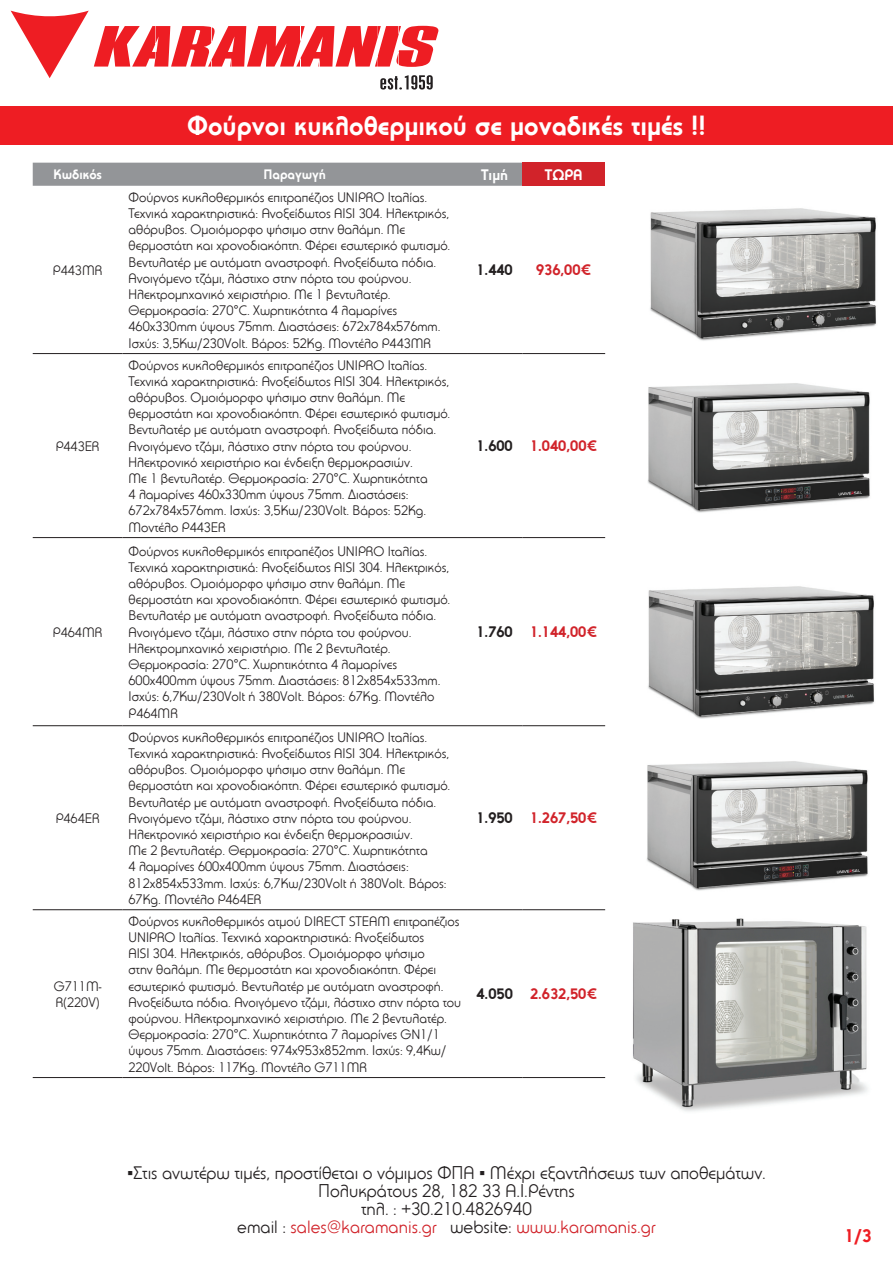
<style>
.page{position:relative;width:893px;height:1263px;background:#fff}
.page>*{position:absolute;margin:0;border:0;box-sizing:border-box;transform-origin:0 0}
.t1{font:700 27px "PF Universal";color:#fff}
.t2{font:18px "PF Universal";color:#231f20}
.t3{font:18px "PF Universal";color:#d1232a}
.t4{font:700 18px "PF Universal";color:#ee1d23}
.t5{font:700 15px "PF Universal";color:#d1232a}
.t6{font:700 15px "PF Universal";color:#231f20}
.t7{font:700 15px "PF Universal";color:#fff}
.t8{font:13.5px/16.2px "PF Universal";color:#231f20}
.t9{font:700 13.5px "PF Universal";color:#fff}
.s1{font-family:"Arial"}
.s2{color:#231f20}
</style>
<div class="page">
<div style="left:33px;top:163px;width:489px;height:23px;background:#939598"></div>
<div style="left:522px;top:163px;width:83px;height:23px;background:#d1232a"></div>
<hr style="left:33px;top:353px;width:90px;height:1px;background:#231f20">
<hr style="left:123px;top:353px;width:344px;height:1px;background:#231f20">
<hr style="left:467px;top:353px;width:55px;height:1px;background:#231f20">
<hr style="left:522px;top:353px;width:83px;height:1px;background:#231f20">
<hr style="left:33px;top:537px;width:90px;height:1px;background:#231f20">
<hr style="left:123px;top:537px;width:344px;height:1px;background:#231f20">
<hr style="left:467px;top:537px;width:55px;height:1px;background:#231f20">
<hr style="left:522px;top:537px;width:83px;height:1px;background:#231f20">
<hr style="left:33px;top:725px;width:90px;height:1px;background:#231f20">
<hr style="left:123px;top:725px;width:344px;height:1px;background:#231f20">
<hr style="left:467px;top:725px;width:55px;height:1px;background:#231f20">
<hr style="left:522px;top:725px;width:83px;height:1px;background:#231f20">
<hr style="left:33px;top:909px;width:90px;height:1px;background:#231f20">
<hr style="left:123px;top:909px;width:344px;height:1px;background:#231f20">
<hr style="left:467px;top:909px;width:55px;height:1px;background:#231f20">
<hr style="left:522px;top:909px;width:83px;height:1px;background:#231f20">
<hr style="left:33px;top:1077px;width:90px;height:1px;background:#231f20">
<hr style="left:123px;top:1077px;width:344px;height:1px;background:#231f20">
<hr style="left:467px;top:1077px;width:55px;height:1px;background:#231f20">
<hr style="left:522px;top:1077px;width:83px;height:1px;background:#231f20">
<svg style="left:11px;top:11px;width:427px;height:79px"></svg>
<div style="left:0;top:106px;width:893px;height:39px;background:#ee1d23"></div>
<img style="left:648px;top:383px;width:222px;height:130px">
<img style="left:647px;top:761px;width:221px;height:130px">
<img style="left:650px;top:208px;width:226px;height:133px">
<img style="left:648px;top:586px;width:226px;height:133px">
<img style="left:633px;top:918px;width:235px;height:194px">
<p class="t1" style="left:187px;top:110px;width:520px">Φούρνοι κυκλοθερμικού σε μοναδικές τιμές !!</p>
<p class="t9" style="left:53px;top:166px;width:50px">Κωδικός</p>
<p class="t9" style="left:263px;top:166px;width:64px">Παραγωγή</p>
<p class="t7" style="left:481px;top:165px;width:28px">Τιμή</p>
<p class="t7" style="left:545px;top:165px;width:39px">ΤΩΡΑ</p>
<p class="t8" style="left:53px;top:262px;width:51px">P443MR</p>
<p class="t8" style="left:129px;top:189px;width:323px">Φούρνος κυκλοθερμικός επιτραπέζιος UNIPRO Ιταλίας.<br>Τεχνικά χαρακτηριστικά: Ανοξείδωτος AISI 304. Ηλεκτρικός, αθόρυβος. Ομοιόμορφο ψήσιμο στην θαλάμη. Με θερμοστάτη και χρονοδιακόπτη. Φέρει εσωτερικό φωτισμό.<br>Βεντυλατέρ με αυτόματη αναστροφή. Ανοξείδωτα πόδια.<br>Ανοιγόμενο τζάμι, λάστιχο στην πόρτα του φούρνου.<br>Ηλεκτρομηχανικό χειριστήριο. Με 1 βεντυλατέρ.<br>Θερμοκρασία: 270<span class="s1">°</span>C. Χωρητικότητα 4 λαμαρίνες 460x330mm ύψους 75mm. Διαστάσεις: 672x784x576mm.<br>Ισχύς: 3,5Kw/230Volt. Βάρος: 52Kg. Μοντέλο P443MR</p>
<p class="t6" style="left:476px;top:261px;width:38px">1.440</p>
<p class="t5" style="left:536px;top:261px;width:57px">936,00€</p>
<p class="t8" style="left:56px;top:438px;width:45px">P443ER</p>
<p class="t8" style="left:129px;top:357px;width:323px">Φούρνος κυκλοθερμικός επιτραπέζιος UNIPRO Ιταλίας.<br>Τεχνικά χαρακτηριστικά: Ανοξείδωτος AISI 304. Ηλεκτρικός, αθόρυβος. Ομοιόμορφο ψήσιμο στην θαλάμη. Με θερμοστάτη και χρονοδιακόπτη. Φέρει εσωτερικό φωτισμό.<br>Βεντυλατέρ με αυτόματη αναστροφή. Ανοξείδωτα πόδια.<br>Ανοιγόμενο τζάμι, λάστιχο στην πόρτα του φούρνου.<br>Ηλεκτρονικό χειριστήριο και ένδειξη θερμοκρασιών.<br>Με 1 βεντυλατέρ. Θερμοκρασία: 270<span class="s1">°</span>C. Χωρητικότητα<br>4 λαμαρίνες 460x330mm ύψους 75mm. Διαστάσεις:<br>672x784x576mm. Ισχύς: 3,5Kw/230Volt. Βάρος: 52Kg.<br>Μοντέλο P443ΕR</p>
<p class="t6" style="left:476px;top:437px;width:38px">1.600</p>
<p class="t5" style="left:530px;top:437px;width:69px">1.040,00€</p>
<p class="t8" style="left:53px;top:624px;width:51px">P464MR</p>
<p class="t8" style="left:129px;top:543px;width:323px">Φούρνος κυκλοθερμικός επιτραπέζιος UNIPRO Ιταλίας.<br>Τεχνικά χαρακτηριστικά: Ανοξείδωτος AISI 304. Ηλεκτρικός, αθόρυβος. Ομοιόμορφο ψήσιμο στην θαλάμη. Με θερμοστάτη και χρονοδιακόπτη. Φέρει εσωτερικό φωτισμό.<br>Βεντυλατέρ με αυτόματη αναστροφή. Ανοξείδωτα πόδια.<br>Ανοιγόμενο τζάμι, λάστιχο στην πόρτα του φούρνου.<br>Ηλεκτρομηχανικό χειριστήριο. Με 2 βεντυλατέρ.<br>Θερμοκρασία: 270<span class="s1">°</span>C. Χωρητικότητα 4 λαμαρίνες 600x400mm ύψους 75mm. Διαστάσεις: 812x854x533mm.<br>Ισχύς: 6,7Kw/230Volt ή 380Volt. Βάρος: 67Kg. Μοντέλο P464MR</p>
<p class="t6" style="left:476px;top:623px;width:38px">1.760</p>
<p class="t5" style="left:530px;top:623px;width:69px">1.144,00€</p>
<p class="t8" style="left:56px;top:810px;width:45px">P464ER</p>
<p class="t8" style="left:129px;top:729px;width:323px">Φούρνος κυκλοθερμικός επιτραπέζιος UNIPRO Ιταλίας.<br>Τεχνικά χαρακτηριστικά: Ανοξείδωτος AISI 304. Ηλεκτρικός, αθόρυβος. Ομοιόμορφο ψήσιμο στην θαλάμη. Με θερμοστάτη και χρονοδιακόπτη. Φέρει εσωτερικό φωτισμό.<br>Βεντυλατέρ με αυτόματη αναστροφή. Ανοξείδωτα πόδια.<br>Ανοιγόμενο τζάμι, λάστιχο στην πόρτα του φούρνου.<br>Ηλεκτρονικό χειριστήριο και ένδειξη θερμοκρασιών.<br>Με 2 βεντυλατέρ. Θερμοκρασία: 270<span class="s1">°</span>C. Χωρητικότητα<br>4 λαμαρίνες 600x400mm ύψους 75mm. Διαστάσεις:<br>812x854x533mm. Ισχύς: 6,7Kw/230Volt ή 380Volt. Βάρος:<br>67Kg. Μοντέλο P464ΕR</p>
<p class="t6" style="left:476px;top:809px;width:38px">1.950</p>
<p class="t5" style="left:530px;top:809px;width:69px">1.267,50€</p>
<p class="t8" style="left:54px;top:978px;width:49px">G711M-<br>R(220V)</p>
<p class="t8" style="left:129px;top:913px;width:334px">Φούρνος κυκλοθερμικός ατμού DIRECT STEAM επιτραπέζιος UNIPRO Ιταλίας. Τεχνικά χαρακτηριστικά: Ανοξείδωτος<br>AISI 304. Ηλεκτρικός, αθόρυβος. Ομοιόμορφο ψήσιμο<br>στην θαλάμη. Με θερμοστάτη και χρονοδιακόπτη. Φέρει εσωτερικό φωτισμό. Βεντυλατέρ με αυτόματη αναστροφή.<br>Ανοξείδωτα πόδια. Ανοιγόμενο τζάμι, λάστιχο στην πόρτα του φούρνου. Ηλεκτρομηχανικό χειριστήριο. Με 2 βεντυλατέρ.<br>Θερμοκρασία: 270<span class="s1">°</span>C. Χωρητικότητα 7 λαμαρίνες GN1/1 ύψους 75mm. Διαστάσεις: 974x953x852mm. Ισχύς: 9,4Kw/ 220Volt. Βάρος: 117Kg. Μοντέλο G711MR</p>
<p class="t6" style="left:476px;top:985px;width:38px">4.050</p>
<p class="t5" style="left:530px;top:985px;width:69px">2.632,50€</p>
<p class="t2" style="left:127px;top:1162px;width:640px"><span class="s1">▪</span>Στις ανωτέρω τιμές, προστίθεται ο νόμιμος ΦΠΑ <span class="s1">▪</span> Μέχρι εξαντλήσεως των αποθεμάτων.</p>
<p class="t2" style="left:318px;top:1180px;width:258px">Πολυκράτους 28, 182 33 Α.Ι.Ρέντης</p>
<p class="t2" style="left:361px;top:1198px;width:172px">τηλ. : +30.210.4826940</p>
<p class="t3" style="left:237px;top:1216px;width:420px"><span class="s2">email :</span> sales@karamanis.gr <span class="s2">website:</span> www.karamanis.gr</p>
<p class="t4" style="left:845px;top:1224px;width:29px">1/3</p>
</div>
